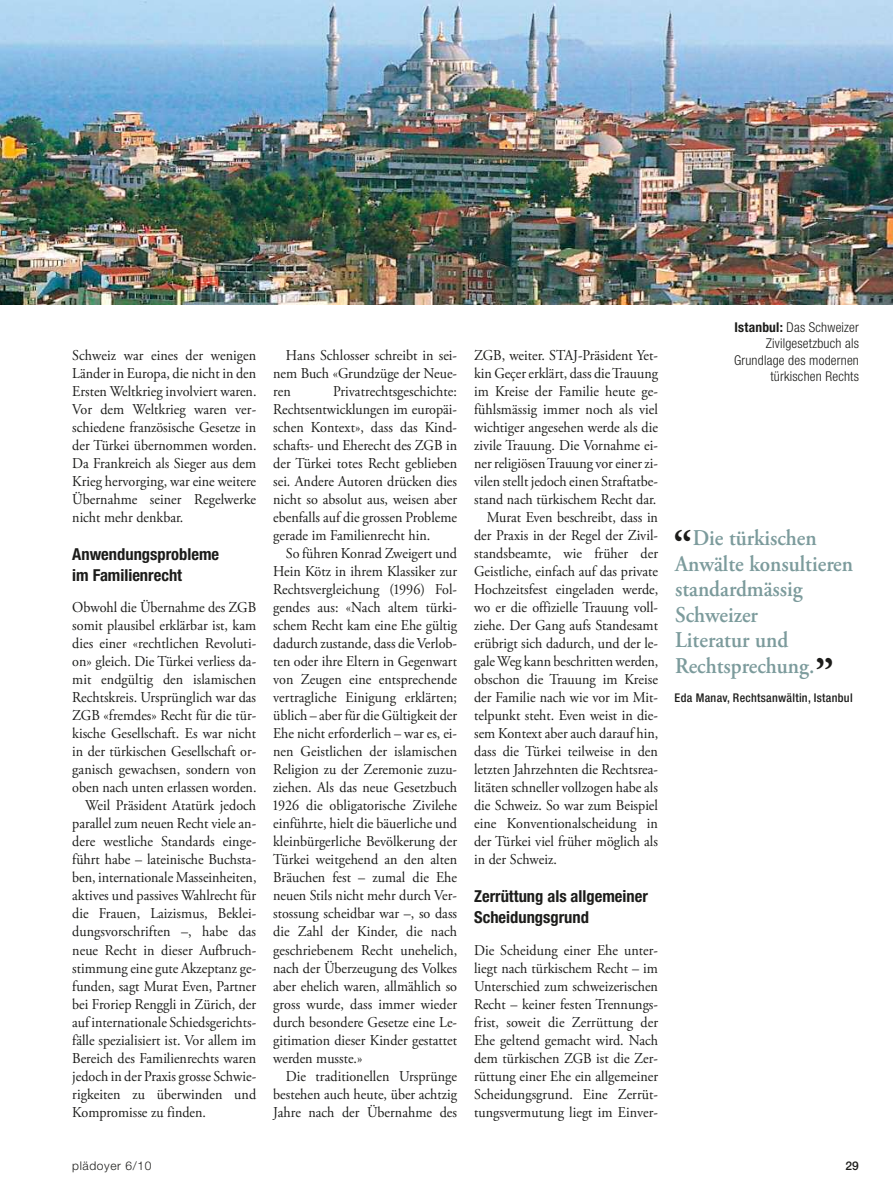
<style>
.page{position:relative;width:893px;height:1191px;background:#fff}
.page>*{position:absolute;margin:0;border:0;box-sizing:border-box;transform-origin:0 0}
.t1{font:600 22.5px/25.5px "Adobe Garamond Pro";color:#7c9b9c;scale:.94 1}
.t2{font:700 condensed 16.5px/21px "Helvetica Neue LT Std";color:#1c1c1a}
.t3{font:15px/18px "Adobe Garamond Pro";color:#1c1c1a;text-align:justify;scale:.94 1}
.t4{font:300 condensed 13.5px/16.5px "Helvetica Neue LT Std";letter-spacing:.015em;color:#1c1c1a;text-align:right}
.t5{font:500 condensed 12px "Helvetica Neue LT Std";letter-spacing:.025em;color:#1c1c1a}
.t6{font:300 12px "Helvetica Neue LT Std";letter-spacing:.05em;color:#1c1c1a}
.t7{font:500 12px "Helvetica Neue LT Std";color:#1c1c1a}
.s1{font-weight:700}
.s2{font-family:"Zipp Dummbazz";font-weight:400;color:#1c1c1a}
</style>
<div class="page">
<img style="left:0;top:0;width:893px;height:305px">
<p class="t3" style="left:72px;top:348px;width:198px">Schweiz war eines der wenigen Länder in Europa, die nicht in den Ersten Weltkrieg involviert waren.<br>Vor dem Weltkrieg waren ver&shy;schiedene französische Gesetze in der Türkei übernommen worden.<br>Da Frankreich als Sieger aus dem Krieg hervorging, war eine weitere Übernahme seiner Regelwerke nicht mehr denkbar.</p>
<p class="t2" style="left:72px;top:545px;width:148px">Anwendungsprobleme im Familienrecht</p>
<p class="t3" style="left:72px;top:600px;width:197px">Obwohl die Übernahme des ZGB</p>
<p class="t3" style="left:72px;top:618px;width:197px">somit plausibel erklärbar ist, kam</p>
<p class="t3" style="left:72px;top:636px;width:197px">dies einer «rechtlichen Revoluti-</p>
<p class="t3" style="left:72px;top:654px;width:197px">on» gleich. Die Türkei verliess da-</p>
<p class="t3" style="left:72px;top:672px;width:197px">mit endgültig den islamischen</p>
<p class="t3" style="left:72px;top:690px;width:197px">Rechtskreis. Ursprünglich war das</p>
<p class="t3" style="left:72px;top:708px;width:197px">ZGB «fremdes» Recht für die tür-</p>
<p class="t3" style="left:72px;top:726px;width:197px">kische Gesellschaft. Es war nicht</p>
<p class="t3" style="left:72px;top:744px;width:197px">in der türkischen Gesellschaft or-</p>
<p class="t3" style="left:72px;top:762px;width:197px">ganisch gewachsen, sondern von</p>
<p class="t3" style="left:72px;top:780px;width:198px">oben nach unten erlassen worden.</p>
<p class="t3" style="left:85px;top:798px;width:184px">Weil Präsident Atatürk jedoch</p>
<p class="t3" style="left:72px;top:816px;width:197px">parallel zum neuen Recht viele an-</p>
<p class="t3" style="left:72px;top:834px;width:197px">dere westliche Standards einge-</p>
<p class="t3" style="left:72px;top:852px;width:197px">führt habe – lateinische Buchsta-</p>
<p class="t3" style="left:72px;top:870px;width:198px">ben, internationale Masseinheiten,</p>
<p class="t3" style="left:72px;top:888px;width:197px">aktives und passives Wahlrecht für</p>
<p class="t3" style="left:72px;top:906px;width:197px">die Frauen, Laizismus, Beklei-</p>
<p class="t3" style="left:72px;top:924px;width:197px">dungsvorschriften –, habe das</p>
<p class="t3" style="left:72px;top:942px;width:197px">neue Recht in dieser Aufbruch-</p>
<p class="t3" style="left:72px;top:960px;width:197px">stimmung eine gute Akzeptanz ge-</p>
<p class="t3" style="left:72px;top:978px;width:197px">funden, sagt Murat Even, Partner</p>
<p class="t3" style="left:72px;top:996px;width:197px">bei Froriep Renggli in Zürich, der</p>
<p class="t3" style="left:72px;top:1014px;width:197px">auf internationale Schiedsgerichts-</p>
<p class="t3" style="left:72px;top:1032px;width:197px">fälle spezialisiert ist. Vor allem im</p>
<p class="t3" style="left:72px;top:1050px;width:197px">Bereich des Familienrechts waren</p>
<p class="t3" style="left:72px;top:1068px;width:197px">jedoch in der Praxis grosse Schwie-</p>
<p class="t3" style="left:72px;top:1086px;width:197px">rigkeiten zu überwinden und</p>
<p class="t3" style="left:72px;top:1104px;width:144px">Kompromisse zu finden.</p>
<p class="t3" style="left:273px;top:348px;width:197px;text-indent:13px">Hans Schlosser schreibt in sei&shy;nem Buch «Grundzüge der Neue&shy;ren</p>
<p class="t3" style="left:273px;top:384px;width:197px;text-indent:60px">Privatrechtsgeschichte:<br>Rechtsentwicklungen im europäi&shy;schen Kontext», dass das Kind&shy;schafts- und Eherecht des ZGB in der Türkei totes Recht geblieben sei. Andere Autoren drücken dies nicht so absolut aus, weisen aber ebenfalls auf die grossen Probleme gerade im Familienrecht hin.</p>
<p class="t3" style="left:273px;top:546px;width:198px;text-indent:13px">So führen Konrad Zweigert und Hein Kötz in ihrem Klassiker zur Rechtsvergleichung (1996) Fol&shy;gendes aus: «Nach altem türki&shy;schem Recht kam eine Ehe gültig dadurch zustande, dass die Verlob&shy;ten oder ihre Eltern in Gegenwart von Zeugen eine entsprechende vertragliche Einigung erklärten; üblich – aber für die Gültigkeit der Ehe nicht erforderlich – war es, ei&shy;nen Geistlichen der islamischen Religion zu der Zeremonie zuzu&shy;ziehen. Als das neue Gesetzbuch 1926 die obligatorische Zivilehe einführte, hielt die bäuerliche und kleinbürgerliche Bevölkerung der Türkei weitgehend an den alten Bräuchen fest – zumal die Ehe neuen Stils nicht mehr durch Ver&shy;stossung scheidbar war –, so dass die Zahl der Kinder, die nach geschriebenem Recht unehelich, nach der Überzeugung des Volkes aber ehelich waren, allmählich so gross wurde, dass immer wieder durch besondere Gesetze eine Le&shy;gitimation dieser Kinder gestattet werden musste.»</p>
<p class="t3" style="left:273px;top:1068px;width:197px;text-indent:13px">Die traditionellen Ursprünge bestehen auch heute, über achtzig Jahre nach der Übernahme des</p>
<p class="t3" style="left:474px;top:348px;width:197px">ZGB, weiter. STAJ-Präsident Yet-</p>
<p class="t3" style="left:474px;top:366px;width:197px">kin Geçer erklärt, dass dieTrauung</p>
<p class="t3" style="left:474px;top:384px;width:197px">im Kreise der Familie heute ge-</p>
<p class="t3" style="left:474px;top:402px;width:197px">fühlsmässig immer noch als viel</p>
<p class="t3" style="left:474px;top:420px;width:197px">wichtiger angesehen werde als die</p>
<p class="t3" style="left:474px;top:438px;width:197px">zivile Trauung. Die Vornahme ei-</p>
<p class="t3" style="left:474px;top:456px;width:197px">ner religiösenTrauung vor einer zi-</p>
<p class="t3" style="left:474px;top:474px;width:197px">vilen stellt jedoch einen Straftatbe-</p>
<p class="t3" style="left:474px;top:492px;width:195px">stand nach türkischem Recht dar.</p>
<p class="t3" style="left:487px;top:510px;width:184px">Murat Even beschreibt, dass in</p>
<p class="t3" style="left:474px;top:528px;width:197px">der Praxis in der Regel der Zivil-</p>
<p class="t3" style="left:474px;top:546px;width:197px">standsbeamte, wie früher der</p>
<p class="t3" style="left:474px;top:564px;width:197px">Geistliche, einfach auf das private</p>
<p class="t3" style="left:474px;top:582px;width:198px">Hochzeitsfest eingeladen werde,</p>
<p class="t3" style="left:474px;top:600px;width:197px">wo er die offizielle Trauung voll-</p>
<p class="t3" style="left:474px;top:618px;width:197px">ziehe. Der Gang aufs Standesamt</p>
<p class="t3" style="left:474px;top:636px;width:197px">erübrigt sich dadurch, und der le-</p>
<p class="t3" style="left:474px;top:654px;width:198px">gale Weg kann beschritten werden,</p>
<p class="t3" style="left:474px;top:672px;width:197px">obschon die Trauung im Kreise</p>
<p class="t3" style="left:474px;top:690px;width:197px">der Familie nach wie vor im Mit-</p>
<p class="t3" style="left:474px;top:708px;width:197px">telpunkt steht. Even weist in die-</p>
<p class="t3" style="left:474px;top:726px;width:198px">sem Kontext aber auch darauf hin,</p>
<p class="t3" style="left:474px;top:744px;width:197px">dass die Türkei teilweise in den</p>
<p class="t3" style="left:474px;top:762px;width:197px">letzten Jahrzehnten die Rechtsrea-</p>
<p class="t3" style="left:474px;top:780px;width:197px">litäten schneller vollzogen habe als</p>
<p class="t3" style="left:474px;top:798px;width:197px">die Schweiz. So war zum Beispiel</p>
<p class="t3" style="left:474px;top:816px;width:197px">eine Konventionalscheidung in</p>
<p class="t3" style="left:474px;top:834px;width:197px">der Türkei viel früher möglich als</p>
<p class="t3" style="left:474px;top:852px;width:90px">in der Schweiz.</p>
<p class="t2" style="left:474px;top:887px;width:175px">Zerrüttung als allgemeiner<br>Scheidungsgrund</p>
<p class="t3" style="left:474px;top:942px;width:197px">Die Scheidung einer Ehe unter&shy;liegt nach türkischem Recht – im Unterschied zum schweizerischen Recht – keiner festen Trennungs&shy;frist, soweit die Zerrüttung der Ehe geltend gemacht wird. Nach dem türkischen ZGB ist die Zer&shy;rüttung einer Ehe ein allgemeiner Scheidungsgrund. Eine Zerrüt&shy;tungsvermutung liegt im Einver-</p>
<p class="t4" style="left:734px;top:320px;width:126px"><span class="s1">Istanbul:</span> Das Schweizer<br>Zivilgesetzbuch als<br>Grundlage des modernen türkischen Rechts</p>
<h1 class="t1" style="left:675px;top:527px;width:191px"><span class="s2">«</span>Die türkischen<br>Anwälte konsultieren standardmässig<br>Schweizer<br>Literatur und<br>Rechtsprechung.<span class="s2">»</span></h1>
<p class="t5" style="left:675px;top:694px;width:180px">Eda Manav, Rechtsanwältin, Istanbul</p>
<p class="t6" style="left:72px;top:1161px;width:81px">plädoyer 6/10</p>
<p class="t7" style="left:845px;top:1161px;width:15px">29</p>
</div>
